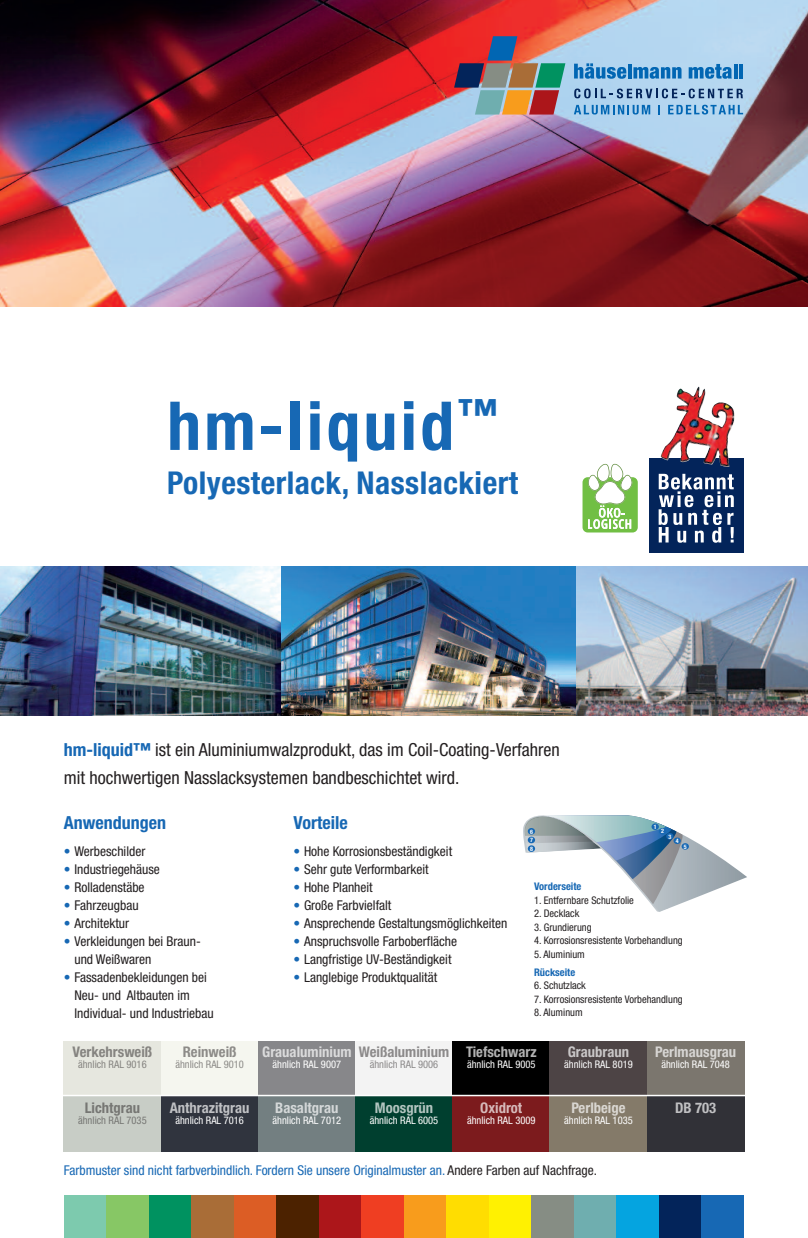
<style>
.page{position:relative;width:808px;height:1238px;background:#fff}
.page>*{position:absolute;margin:0;border:0;box-sizing:border-box;transform-origin:0 0}
.t1{font:700 condensed 67.5px "Helvetica Neue";letter-spacing:.05em;color:#1768b4}
.t2{font:700 condensed 31.5px "Helvetica Neue";letter-spacing:.015em;color:#1768b4}
.t3{font:condensed 18px/27.6px "Helvetica Neue";color:#231f20}
.t4{font:700 condensed 18px "Helvetica Neue";color:#1768b4}
.t5{font:700 condensed 14.7px "Helvetica Neue";color:rgb(255 255 255/.7)}
.t6{font:700 condensed 14.7px "Helvetica Neue";color:rgb(35 31 32/.5)}
.t7{font:condensed 13.5px/18px "Helvetica Neue";color:#231f20}
.t8{font:condensed 13.5px "Helvetica Neue";color:#1768b4}
.t9{font:condensed 10.5px "Helvetica Neue";color:#231f20}
.t10{font:condensed 10.5px "Helvetica Neue";color:#fff}
.t11{font:condensed 10.5px "Helvetica Neue";color:rgb(35 31 32/.5)}
.t12{font:700 condensed 10.5px "Helvetica Neue";color:#1768b4}
.t13{font:700 condensed 6px/8.7px "Helvetica Neue";color:#fff;text-align:justify}
.s1{font-weight:700;color:#1768b4}
.s2{color:#1768b4}
.s3{color:#231f20}
</style>
<div class="page">
<img style="left:281px;top:567px;width:527px;height:148px">
<svg style="left:582px;top:463px;width:56px;height:69px"></svg>
<div style="left:649px;top:457px;width:94px;height:95px;background:#03245a"></div>
<img style="left:661px;top:387px;width:56px;height:77px">
<svg style="left:659px;top:474px;width:75px;height:68px"></svg>
<img style="left:0;top:0;width:808px;height:306px">
<svg style="left:574px;top:105px;width:76px;height:9px"></svg>
<svg style="left:658px;top:105px;width:2px;height:9px"></svg>
<svg style="left:668px;top:105px;width:75px;height:9px"></svg>
<svg style="left:574px;top:89px;width:169px;height:9px;background:#7395ba"></svg>
<svg style="left:574px;top:63px;width:52px;height:16px"></svg>
<hr style="left:628px;top:64px;width:4px;height:14px;background:#0166b3">
<svg style="left:633px;top:67px;width:48px;height:12px"></svg>
<svg style="left:689px;top:64px;width:43px;height:15px"></svg>
<hr style="left:734px;top:64px;width:3px;height:14px;background:#0166b3">
<hr style="left:739px;top:64px;width:4px;height:14px;background:#0166b3">
<svg style="left:454px;top:36px;width:111px;height:78px;background:#987670"></svg>
<img style="left:0;top:567px;width:281px;height:148px">
<div style="left:64px;top:1195px;width:42px;height:42px;background:#7dcaae"></div>
<div style="left:106px;top:1195px;width:43px;height:42px;background:#87c765"></div>
<div style="left:149px;top:1195px;width:42px;height:42px;background:#009260"></div>
<div style="left:191px;top:1195px;width:43px;height:42px;background:#a96d37"></div>
<div style="left:234px;top:1195px;width:42px;height:42px;background:#dc5d25"></div>
<div style="left:276px;top:1195px;width:43px;height:42px;background:#4c2200"></div>
<div style="left:319px;top:1195px;width:42px;height:42px;background:#ac161a"></div>
<div style="left:361px;top:1195px;width:43px;height:42px;background:#ef3e22"></div>
<div style="left:404px;top:1195px;width:42px;height:42px;background:#f89c1c"></div>
<div style="left:446px;top:1195px;width:43px;height:42px;background:#ffdd01"></div>
<div style="left:489px;top:1195px;width:42px;height:42px;background:#fff101"></div>
<div style="left:531px;top:1195px;width:43px;height:42px;background:#868d84"></div>
<div style="left:574px;top:1195px;width:43px;height:42px;background:#6faeaf"></div>
<div style="left:617px;top:1195px;width:42px;height:42px;background:#05a4e0"></div>
<div style="left:659px;top:1195px;width:43px;height:42px;background:#03245a"></div>
<div style="left:702px;top:1195px;width:42px;height:42px;background:#1768b4"></div>
<svg style="left:523px;top:815px;width:224px;height:97px"></svg>
<svg style="left:525px;top:816px;width:76px;height:36px;background:#a9b5b7"></svg>
<div style="left:528px;top:828px;width:7px;height:6px;background:#1768b4;border-radius:50%"></div>
<div style="left:528px;top:836px;width:7px;height:7px;background:#1768b4;border-radius:50%"></div>
<div style="left:528px;top:845px;width:7px;height:6px;background:#1768b4;border-radius:50%"></div>
<div style="left:651px;top:823px;width:8px;height:7px;background:#1768b4;border-radius:50%"></div>
<div style="left:659px;top:828px;width:7px;height:6px;background:#1768b4;border-radius:50%"></div>
<div style="left:666px;top:833px;width:7px;height:6px;background:#1768b4;border-radius:50%"></div>
<div style="left:673px;top:837px;width:8px;height:7px;background:#1768b4;border-radius:50%"></div>
<div style="left:682px;top:843px;width:7px;height:6px;background:#1768b4;border-radius:50%"></div>
<div style="left:64px;top:1040px;width:97px;height:56px;background:#e6e7df"></div>
<div style="left:161px;top:1040px;width:97px;height:56px;background:#f5f6ef"></div>
<div style="left:258px;top:1040px;width:97px;height:56px;background:#87878a"></div>
<div style="left:355px;top:1040px;width:98px;height:56px;background:#f3f3f3"></div>
<div style="left:453px;top:1040px;width:97px;height:56px;background:#000"></div>
<div style="left:550px;top:1040px;width:97px;height:56px;background:#4d4445"></div>
<div style="left:647px;top:1040px;width:97px;height:56px;background:#7b766e"></div>
<div style="left:64px;top:1096px;width:97px;height:55px;background:#c8cdc6"></div>
<div style="left:161px;top:1096px;width:97px;height:55px;background:#30343e"></div>
<div style="left:258px;top:1096px;width:97px;height:55px;background:#737f81"></div>
<div style="left:355px;top:1096px;width:98px;height:55px;background:#003f2f"></div>
<div style="left:453px;top:1096px;width:97px;height:55px;background:#7c1b1d"></div>
<div style="left:550px;top:1096px;width:97px;height:55px;background:#847a69"></div>
<div style="left:647px;top:1096px;width:97px;height:55px;background:#313137"></div>
<hr style="left:54px;top:1094px;width:754px;height:2px;background:#fff">
<h1 class="t1" style="left:167px;top:370px;width:332px">hm-liquid<sup>™</sup></h1>
<h2 class="t2" style="left:167px;top:471px;width:352px">Polyesterlack, Nasslackiert</h2>
<h3 class="t3" style="left:64px;top:737px;width:498px"><span class="s1">hm-liquid™</span> ist ein Aluminiumwalzprodukt, das im Coil-Coating-Verfahren mit hochwertigen Nasslacksystemen bandbeschichtet wird.</h3>
<h3 class="t4" style="left:64px;top:807px;width:104px">Anwendungen</h3>
<p class="t7" style="left:64px;top:843px;width:83px"><span class="s2">•</span> Werbeschilder</p>
<p class="t7" style="left:64px;top:861px;width:98px"><span class="s2">•</span> Industriegehäuse</p>
<p class="t7" style="left:64px;top:879px;width:82px"><span class="s2">•</span> Rolladenstäbe</p>
<p class="t7" style="left:64px;top:897px;width:76px"><span class="s2">•</span> Fahrzeugbau</p>
<p class="t7" style="left:64px;top:915px;width:67px"><span class="s2">•</span> Architektur</p>
<p class="t7" style="left:74px;top:933px;width:128px;text-indent:-11px"><span class="s2">•</span> Verkleidungen bei Braun&shy;und Weißwaren</p>
<p class="t7" style="left:74px;top:969px;width:141px;text-indent:-11px"><span class="s2">•</span> Fassadenbekleidungen bei<br>Neu- und Altbauten im<br>Individual- und Industriebau</p>
<h3 class="t4" style="left:293px;top:807px;width:56px">Vorteile</h3>
<p class="t7" style="left:293px;top:843px;width:160px"><span class="s2">•</span> Hohe Korrosionsbeständigkeit</p>
<p class="t7" style="left:293px;top:861px;width:137px"><span class="s2">•</span> Sehr gute Verformbarkeit</p>
<p class="t7" style="left:293px;top:879px;width:81px"><span class="s2">•</span> Hohe Planheit</p>
<p class="t7" style="left:293px;top:897px;width:100px"><span class="s2">•</span> Große Farbvielfalt</p>
<p class="t7" style="left:293px;top:915px;width:215px"><span class="s2">•</span> Ansprechende Gestaltungsmöglichkeiten</p>
<p class="t7" style="left:293px;top:933px;width:165px"><span class="s2">•</span> Anspruchsvolle Farboberfläche</p>
<p class="t7" style="left:293px;top:951px;width:160px"><span class="s2">•</span> Langfristige UV-Beständigkeit</p>
<p class="t7" style="left:293px;top:969px;width:145px"><span class="s2">•</span> Langlebige Produktqualität</p>
<p class="t13" style="left:654px;top:822px;width:4px">1</p>
<p class="t13" style="left:661px;top:827px;width:4px">2</p>
<p class="t13" style="left:530px;top:827px;width:4px">6<br>7<br>8</p>
<p class="t13" style="left:668px;top:832px;width:4px">3</p>
<p class="t13" style="left:676px;top:837px;width:4px">4</p>
<p class="t13" style="left:684px;top:842px;width:4px">5</p>
<p class="t12" style="left:534px;top:882px;width:49px">Vorderseite</p>
<p class="t9" style="left:534px;top:896px;width:101px">1. Entfernbare Schutzfolie</p>
<p class="t9" style="left:534px;top:909px;width:47px">2. Decklack</p>
<p class="t9" style="left:534px;top:923px;width:59px">3. Grundierung</p>
<p class="t9" style="left:534px;top:936px;width:150px">4. Korrosionsresistente Vorbehandlung</p>
<p class="t9" style="left:534px;top:950px;width:52px">5. Aluminium</p>
<p class="t12" style="left:534px;top:968px;width:43px">Rückseite</p>
<p class="t9" style="left:534px;top:981px;width:53px">6. Schutzlack</p>
<p class="t9" style="left:534px;top:995px;width:150px">7. Korrosionsresistente Vorbehandlung</p>
<p class="t9" style="left:534px;top:1008px;width:50px">8. Aluminum</p>
<p class="t6" style="left:73px;top:1046px;width:81px">Verkehrsweiß</p>
<p class="t11" style="left:78px;top:1060px;width:70px">ähnlich RAL 9016</p>
<p class="t6" style="left:183px;top:1046px;width:55px">Reinweiß</p>
<p class="t11" style="left:175px;top:1060px;width:70px">ähnlich RAL 9010</p>
<p class="t5" style="left:262px;top:1046px;width:91px">Graualuminium</p>
<p class="t10" style="left:273px;top:1060px;width:70px">ähnlich RAL 9007</p>
<p class="t6" style="left:359px;top:1046px;width:92px">Weißaluminium</p>
<p class="t11" style="left:370px;top:1060px;width:70px">ähnlich RAL 9006</p>
<p class="t5" style="left:466px;top:1046px;width:72px">Tiefschwarz</p>
<p class="t10" style="left:467px;top:1060px;width:70px">ähnlich RAL 9005</p>
<p class="t5" style="left:568px;top:1046px;width:63px">Graubraun</p>
<p class="t10" style="left:564px;top:1060px;width:70px">ähnlich RAL 8019</p>
<p class="t5" style="left:655px;top:1046px;width:83px">Perlmausgrau</p>
<p class="t10" style="left:661px;top:1060px;width:70px">ähnlich RAL 7048</p>
<p class="t6" style="left:85px;top:1101px;width:57px">Lichtgrau</p>
<p class="t11" style="left:78px;top:1116px;width:70px">ähnlich RAL 7035</p>
<p class="t5" style="left:170px;top:1101px;width:81px">Anthrazitgrau</p>
<p class="t10" style="left:175px;top:1116px;width:70px">ähnlich RAL 7016</p>
<p class="t5" style="left:275px;top:1101px;width:65px">Basaltgrau</p>
<p class="t10" style="left:273px;top:1116px;width:70px">ähnlich RAL 7012</p>
<p class="t5" style="left:375px;top:1101px;width:60px">Moosgrün</p>
<p class="t10" style="left:370px;top:1116px;width:70px">ähnlich RAL 6005</p>
<p class="t5" style="left:480px;top:1101px;width:44px">Oxidrot</p>
<p class="t10" style="left:467px;top:1116px;width:70px">ähnlich RAL 3009</p>
<p class="t5" style="left:571px;top:1101px;width:56px">Perlbeige</p>
<p class="t10" style="left:564px;top:1116px;width:70px">ähnlich RAL 1035</p>
<p class="t5" style="left:675px;top:1101px;width:43px">DB 703</p>
<p class="t8" style="left:64px;top:1165px;width:535px">Farbmuster sind nicht farbverbindlich. Fordern Sie unsere Originalmuster an. <span class="s3">Andere Farben auf Nachfrage.</span></p>
</div>
